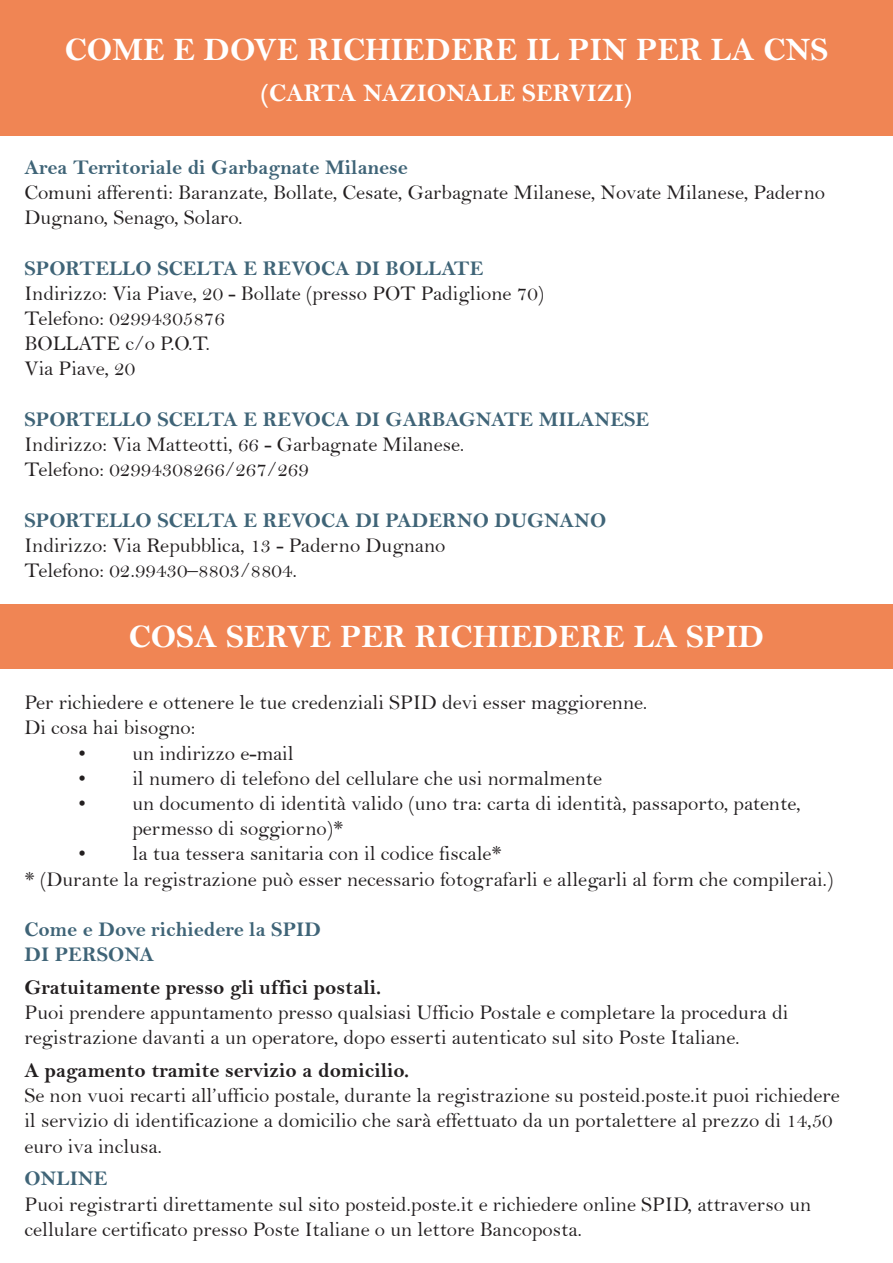
<style>
.page{position:relative;width:893px;height:1263px;background:#fff}
.page>*{position:absolute;margin:0;border:0;box-sizing:border-box;transform-origin:0 0}
.t1{font:33px "Bell MT Bold";color:#fff}
.t2{font:25.5px "Bell MT Bold";color:#fff}
.t3{font:21px/25.2px "Bell";color:#231f20}
.t4{font:21px "Bell MT Bold";color:#3f6477}
.t5{font:21px "Bell MT Bold";color:#231f20}
</style>
<div class="page">
<div style="left:0;top:1px;width:893px;height:135px;background:#f08554"></div>
<div style="left:0;top:604px;width:893px;height:65px;background:#f08554"></div>
<p class="t1" style="left:65px;top:30px;width:765px">COME E DOVE RICHIEDERE IL PIN PER LA CNS</p>
<p class="t2" style="left:261px;top:77px;width:373px">(CARTA NAZIONALE SERVIZI)</p>
<p class="t4" style="left:24px;top:155px;width:385px">Area Territoriale di Garbagnate Milanese</p>
<p class="t3" style="left:24px;top:180px;width:802px">Comuni afferenti: Baranzate, Bollate, Cesate, Garbagnate Milanese, Novate Milanese, Paderno<br>Dugnano, Senago, Solaro.</p>
<p class="t4" style="left:24px;top:255px;width:460px">SPORTELLO SCELTA E REVOCA DI BOLLATE</p>
<p class="t3" style="left:24px;top:280px;width:521px">Indirizzo: Via Piave, 20 - Bollate (presso POT Padiglione 70)</p>
<p class="t3" style="left:24px;top:306px;width:202px">Telefono: 02994305876</p>
<p class="t3" style="left:24px;top:331px;width:187px">BOLLATE c/o P.O.T.</p>
<p class="t3" style="left:24px;top:356px;width:112px">Via Piave, 20</p>
<p class="t4" style="left:24px;top:407px;width:626px">SPORTELLO SCELTA E REVOCA DI GARBAGNATE MILANESE</p>
<p class="t3" style="left:24px;top:432px;width:441px">Indirizzo: Via Matteotti, 66 - Garbagnate Milanese.</p>
<p class="t3" style="left:24px;top:457px;width:286px">Telefono: 02994308266/267/269</p>
<p class="t4" style="left:24px;top:507px;width:583px">SPORTELLO SCELTA E REVOCA DI PADERNO DUGNANO</p>
<p class="t3" style="left:24px;top:532px;width:423px">Indirizzo: Via Repubblica, 13 - Paderno Dugnano</p>
<p class="t3" style="left:24px;top:558px;width:274px">Telefono: 02.99430–8803/8804.</p>
<p class="t1" style="left:129px;top:617px;width:637px">COSA SERVE PER RICHIEDERE LA SPID</p>
<p class="t3" style="left:24px;top:690px;width:625px">Per richiedere e ottenere le tue credenziali SPID devi esser maggiorenne.</p>
<p class="t3" style="left:24px;top:715px;width:173px">Di cosa hai bisogno:</p>
<p class="t3" style="left:78px;top:740px;width:217px">• un indirizzo e-mail</p>
<p class="t3" style="left:78px;top:765px;width:525px">• il numero di telefono del cellulare che usi normalmente</p>
<p class="t3" style="left:132px;top:790px;width:670px;text-indent:-54px">• un documento di identità valido (uno tra: carta di identità, passaporto, patente, permesso di soggiorno)*</p>
<p class="t3" style="left:78px;top:841px;width:425px">• la tua tessera sanitaria con il codice fiscale*</p>
<p class="t3" style="left:24px;top:866px;width:810px">* (Durante la registrazione può esser necessario fotografarli e allegarli al form che compilerai.)</p>
<p class="t4" style="left:24px;top:917px;width:298px">Come e Dove richiedere la SPID</p>
<p class="t4" style="left:24px;top:942px;width:131px">DI PERSONA</p>
<p class="t5" style="left:24px;top:975px;width:358px">Gratuitamente presso gli uffici postali.</p>
<p class="t3" style="left:24px;top:1000px;width:765px">Puoi prendere appuntamento presso qualsiasi Ufficio Postale e completare la procedura di registrazione davanti a un operatore, dopo esserti autenticato sul sito Poste Italiane.</p>
<p class="t5" style="left:24px;top:1058px;width:386px">A pagamento tramite servizio a domicilio.</p>
<p class="t3" style="left:24px;top:1083px;width:817px">Se non vuoi recarti all’ufficio postale, durante la registrazione su posteid.poste.it puoi richiedere il servizio di identificazione a domicilio che sarà effettuato da un portalettere al prezzo di 14,50 euro iva inclusa.</p>
<p class="t4" style="left:24px;top:1166px;width:85px">ONLINE</p>
<p class="t3" style="left:24px;top:1191px;width:788px">Puoi registrarti direttamente sul sito posteid.poste.it e richiedere online SPID, attraverso un cellulare certificato presso Poste Italiane o un lettore Bancoposta.</p>
</div>
